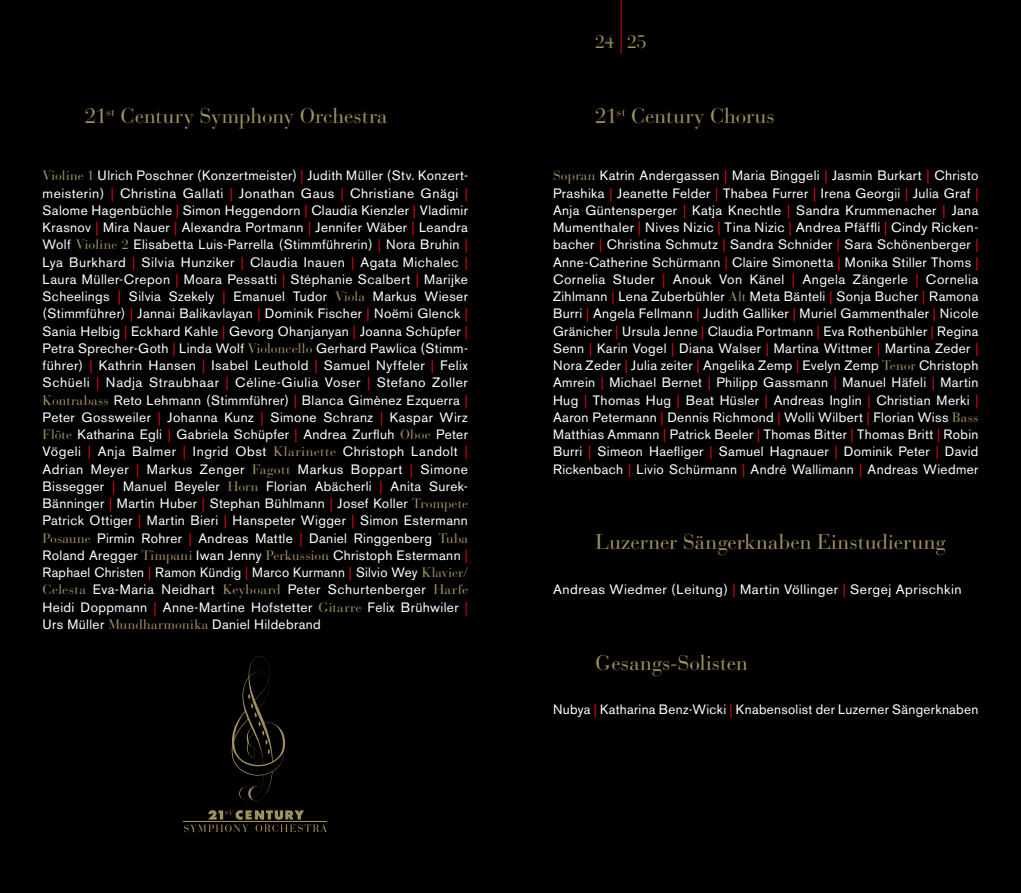
<style>
.page{position:relative;width:1021px;height:893px;background:#fff}
.page>*{position:absolute;margin:0;border:0;box-sizing:border-box;transform-origin:0 0}
.t1{font:21px "BA39";letter-spacing:.015em;color:#a18f5e}
.t2{font:18px "BA39";color:#a18f5e}
.t3{font:13.5px/17.2px "Akzidenz Grotesk BE";letter-spacing:.03em;color:#fff;text-align:justify}
.s1{font-family:"BA39";color:#a18f5e}
.s2{color:#e3000b}
</style>
<div class="page">
<div style="left:0;top:0;width:1020px;height:893px;background:#000"></div>
<hr style="left:620px;top:0;width:1px;height:54px;background:#e3000b">
<hr style="left:183px;top:822px;width:144px;height:1px;background:#a18f5e">
<svg style="left:231px;top:656px;width:54px;height:145px"></svg>
<svg style="left:184px;top:810px;width:143px;height:22px"></svg>
<h1 class="t1" style="left:85px;top:103px;width:303px">21<sup>st</sup> Century Symphony Orchestra</h1>
<p class="t3" style="left:43px;top:167px;width:427px"><span class="s1">Violine 1</span> Ulrich Poschner (Konzertmeister) <span class="s2">|</span> Judith Müller (Stv. Konzert&shy;meisterin) <span class="s2">|</span> Christina Gallati <span class="s2">|</span> Jonathan Gaus <span class="s2">|</span> Christiane Gnägi <span class="s2">| </span>Salome Hagenbüchle <span class="s2">|</span> Simon Heggendorn <span class="s2">|</span> Claudia Kienzler <span class="s2">|</span> Vladimir Krasnov <span class="s2">|</span> Mira Nauer <span class="s2">|</span> Alexandra Portmann <span class="s2">|</span> Jennifer Wäber <span class="s2">|</span> Leandra Wolf <span class="s1">Violine 2</span> Elisabetta Luis-Parrella (Stimmführerin) <span class="s2">|</span> Nora Bruhin <span class="s2">| </span>Lya Burkhard <span class="s2">|</span> Silvia Hunziker <span class="s2">|</span> Claudia Inauen <span class="s2">|</span> Agata Michalec <span class="s2">| </span>Laura Müller-Crepon <span class="s2">|</span> Moara Pessatti <span class="s2">|</span> Stéphanie Scalbert <span class="s2">|</span> Marijke Scheelings <span class="s2">|</span> Silvia Szekely <span class="s2">|</span> Emanuel Tudor <span class="s1">Viola</span> Markus Wieser (Stimmführer) <span class="s2">|</span> Jannai Balikavlayan <span class="s2">|</span> Dominik Fischer <span class="s2">|</span> Noëmi Glenck <span class="s2">| </span>Sania Helbig <span class="s2">|</span> Eckhard Kahle <span class="s2">|</span> Gevorg Ohanjanyan <span class="s2">|</span> Joanna Schüpfer <span class="s2">| </span>Petra Sprecher-Goth <span class="s2">|</span> Linda Wolf <span class="s1">Violoncello</span> Gerhard Pawlica (Stimm&shy;führer) <span class="s2">|</span> Kathrin Hansen <span class="s2">|</span> Isabel Leuthold <span class="s2">|</span> Samuel Nyffeler <span class="s2">|</span> Felix Schüeli <span class="s2">|</span> Nadja Straubhaar <span class="s2">|</span> Céline-Giulia Voser <span class="s2">|</span> Stefano Zoller <span class="s1">Kontrabass</span> Reto Lehmann (Stimmführer) <span class="s2">|</span> Blanca Gimènez Ezquerra <span class="s2">| </span>Peter Gossweiler <span class="s2">|</span> Johanna Kunz <span class="s2">|</span> Simone Schranz <span class="s2">|</span> Kaspar Wirz <span class="s1">Flöte</span> Katharina Egli <span class="s2">|</span> Gabriela Schüpfer <span class="s2">|</span> Andrea Zurfluh <span class="s1">Oboe</span> Peter Vögeli <span class="s2">|</span> Anja Balmer <span class="s2">|</span> Ingrid Obst <span class="s1">Klarinette</span> Christoph Landolt <span class="s2">| </span>Adrian Meyer <span class="s2">|</span> Markus Zenger <span class="s1">Fagott</span> Markus Boppart <span class="s2">|</span> Simone Bissegger <span class="s2">|</span> Manuel Beyeler <span class="s1">Horn</span> Florian Abächerli <span class="s2">|</span> Anita Surek-Bänninger <span class="s2">|</span> Martin Huber <span class="s2">|</span> Stephan Bühlmann <span class="s2">|</span> Josef Koller <span class="s1">Trompete </span>Patrick Ottiger <span class="s2">|</span> Martin Bieri <span class="s2">|</span> Hanspeter Wigger <span class="s2">|</span> Simon Estermann <span class="s1">Posaune</span> Pirmin Rohrer <span class="s2">|</span> Andreas Mattle <span class="s2">|</span> Daniel Ringgenberg <span class="s1">Tuba </span>Roland Aregger <span class="s1">Timpani</span> Iwan Jenny <span class="s1">Perkussion</span> Christoph Estermann <span class="s2">| </span>Raphael Christen <span class="s2">|</span> Ramon Kündig <span class="s2">|</span> Marco Kurmann <span class="s2">|</span> Silvio Wey <span class="s1">Klavier/ Celesta</span> Eva-Maria Neidhart <span class="s1">Keyboard</span> Peter Schurtenberger <span class="s1">Harfe </span>Heidi Doppmann <span class="s2">|</span> Anne-Martine Hofstetter <span class="s1">Gitarre</span> Felix Brühwiler <span class="s2">| </span>Urs Müller <span class="s1">Mundharmonika</span> Daniel Hildebrand</p>
<h2 class="t2" style="left:595px;top:31px;width:52px">24 25</h2>
<h1 class="t1" style="left:595px;top:103px;width:180px">21<sup>st</sup> Century Chorus</h1>
<p class="t3" style="left:553px;top:167px;width:427px"><span class="s1">Sopran</span> Katrin Andergassen <span class="s2">|</span> Maria Binggeli <span class="s2">|</span> Jasmin Burkart <span class="s2">|</span> Christo Prashika <span class="s2">|</span> Jeanette Felder <span class="s2">|</span> Thabea Furrer <span class="s2">|</span> Irena Georgii <span class="s2">|</span> Julia Graf <span class="s2">| </span>Anja Güntensperger <span class="s2">|</span> Katja Knechtle <span class="s2">|</span> Sandra Krummenacher <span class="s2">|</span> Jana Mumenthaler <span class="s2">|</span> Nives Nizic <span class="s2">|</span> Tina Nizic <span class="s2">|</span> Andrea Pfäffli <span class="s2">|</span> Cindy Ricken&shy;bacher <span class="s2">|</span> Christina Schmutz <span class="s2">|</span> Sandra Schnider <span class="s2">|</span> Sara Schönenberger <span class="s2">| </span>Anne-Catherine Schürmann <span class="s2">|</span> Claire Simonetta <span class="s2">|</span> Monika Stiller Thoms <span class="s2">| </span>Cornelia Studer <span class="s2">|</span> Anouk Von Känel <span class="s2">|</span> Angela Zängerle <span class="s2">|</span> Cornelia Zihlmann <span class="s2">|</span> Lena Zuberbühler <span class="s1">Alt</span> Meta Bänteli <span class="s2">|</span> Sonja Bucher <span class="s2">|</span> Ramona Burri <span class="s2">|</span> Angela Fellmann <span class="s2">|</span> Judith Galliker <span class="s2">|</span> Muriel Gammenthaler <span class="s2">|</span> Nicole Gränicher <span class="s2">|</span> Ursula Jenne <span class="s2">|</span> Claudia Portmann <span class="s2">|</span> Eva Rothenbühler <span class="s2">|</span> Regina Senn <span class="s2">|</span> Karin Vogel <span class="s2">|</span> Diana Walser <span class="s2">|</span> Martina Wittmer <span class="s2">|</span> Martina Zeder <span class="s2">| </span>Nora Zeder <span class="s2">|</span> Julia zeiter <span class="s2">|</span> Angelika Zemp <span class="s2">|</span> Evelyn Zemp <span class="s1">Tenor</span> Christoph Amrein <span class="s2">|</span> Michael Bernet <span class="s2">|</span> Philipp Gassmann <span class="s2">|</span> Manuel Häfeli <span class="s2">|</span> Martin Hug <span class="s2">|</span> Thomas Hug <span class="s2">|</span> Beat Hüsler <span class="s2">|</span> Andreas Inglin <span class="s2">|</span> Christian Merki <span class="s2">| </span>Aaron Petermann <span class="s2">|</span> Dennis Richmond <span class="s2">|</span> Wolli Wilbert <span class="s2">|</span> Florian Wiss <span class="s1">Bass </span>Matthias Ammann <span class="s2">|</span> Patrick Beeler <span class="s2">|</span> Thomas Bitter <span class="s2">|</span> Thomas Britt <span class="s2">|</span> Robin Burri <span class="s2">|</span> Simeon Haefliger <span class="s2">|</span> Samuel Hagnauer <span class="s2">|</span> Dominik Peter <span class="s2">|</span> David Rickenbach <span class="s2">|</span> Livio Schürmann <span class="s2">|</span> André Wallimann <span class="s2">|</span> Andreas Wiedmer</p>
<h1 class="t1" style="left:595px;top:529px;width:352px">Luzerner Sängerknaben Einstudierung</h1>
<p class="t3" style="left:553px;top:580px;width:410px">Andreas Wiedmer (Leitung) <span class="s2">|</span> Martin Völlinger <span class="s2">|</span> Sergej Aprischkin</p>
<h1 class="t1" style="left:595px;top:650px;width:154px">Gesangs-Solisten</h1>
<p class="t3" style="left:553px;top:700px;width:427px">Nubya <span class="s2">|</span> Katharina Benz-Wicki <span class="s2">|</span> Knabensolist der Luzerner Sängerknaben</p>
</div>
